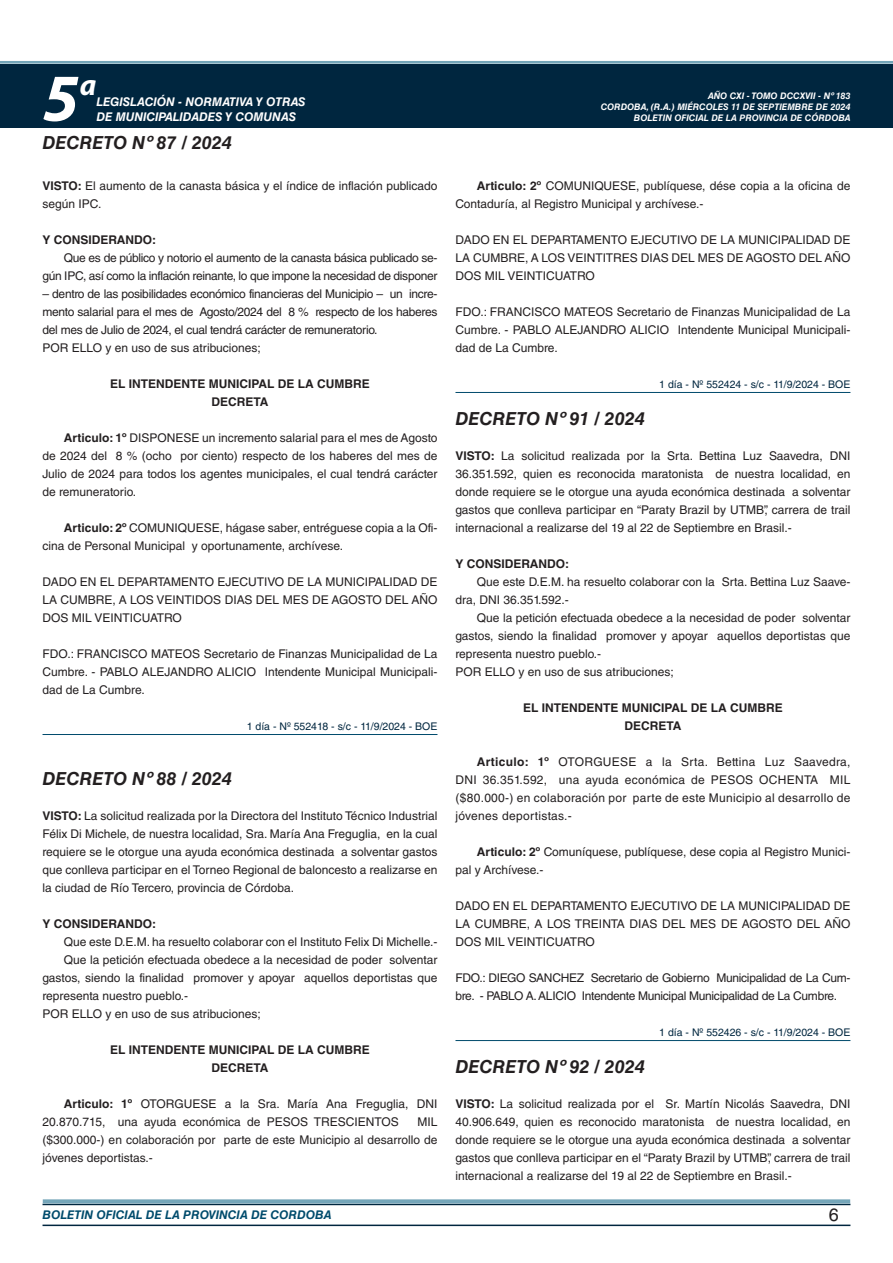
<style>
.page{position:relative;width:893px;height:1263px;background:#fff}
.page>*{position:absolute;margin:0;border:0;box-sizing:border-box;transform-origin:0 0}
.t1{font:italic 700 67.5px "Myriad Pro";color:#fff}
.t2{font:italic 700 30px "Myriad Pro";color:#fff}
.NOMBRE_DE_MINISTERIO{font:italic 700 18px "Helvetica LT Std";color:#231f20}
.t3{font:18px "Helvetica LT Std";color:#231f20}
.TEXTO_BASE{font:12px/18px "Helvetica LT Std";color:#231f20;text-align:justify}
.TEXTO_BASE-2{font:12px/18px "Helvetica LT Std";letter-spacing:-.025em;color:#231f20;text-align:right}
.RESUELVE{font:700 12px "Helvetica LT Std";color:#231f20}
.t4{font:italic 700 12px "Helvetica LT Std";color:#fff}
.TEXTO_BASE-3{font:700 12px "Helvetica LT Std";color:#231f20}
.t5{font:italic 700 12px "Helvetica LT Std";color:#004b6c}
.FECHA_DE_VENCIMIENTO{font:10.5px "Helvetica LT Std";color:#00263f}
.t6{font:italic 700 9px/10.8px "Helvetica LT Std";color:#fff;text-align:right}
.s1{font-weight:700}
</style>
<div class="page">
<div style="left:0;top:61px;width:893px;height:6px;background:#fff;opacity:.75"></div>
<div style="left:0;top:64px;width:893px;height:64px;background:#00263f"></div>
<hr style="left:43px;top:1224px;width:807px;height:2px;background:#00263f">
<div style="left:42px;top:1198px;width:809px;height:8px;background:#fff;opacity:.75"></div>
<hr style="left:43px;top:734px;width:394px;height:1px;background:#004b6c">
<hr style="left:455px;top:392px;width:395px;height:1px;background:#004b6c">
<hr style="left:455px;top:1040px;width:395px;height:1px;background:#004b6c">
<h1 class="t1" style="left:43px;top:54px;width:38px">5</h1>
<h2 class="t2" style="left:80px;top:66px;width:18px">a</h2>
<p class="NOMBRE_DE_MINISTERIO" style="left:43px;top:131px;width:191px">DECRETO Nº 87 / 2024</p>
<p class="TEXTO_BASE" style="left:43px;top:177px;width:396px"><span class="s1">VISTO:</span> El aumento de la canasta básica y el índice de inflación publicado según IPC.</p>
<p class="TEXTO_BASE-3" style="left:43px;top:232px;width:115px">Y CONSIDERANDO:</p>
<p class="TEXTO_BASE-2" style="left:43px;top:249px;width:396px">Que es de público y notorio el aumento de la canasta básica publicado se&shy;gún IPC, así como la inflación reinante, lo que impone la necesidad de disponer</p>
<p class="TEXTO_BASE" style="left:43px;top:285px;width:396px">– dentro de las posibilidades económico financieras del Municipio – un incre&shy;mento salarial para el mes de Agosto/2024 del 8 % respecto de los haberes del mes de Julio de 2024, el cual tendrá carácter de remuneratorio.</p>
<p class="TEXTO_BASE" style="left:43px;top:339px;width:220px">POR ELLO y en uso de sus atribuciones;</p>
<p class="RESUELVE" style="left:110px;top:376px;width:261px">EL INTENDENTE MUNICIPAL DE LA CUMBRE</p>
<p class="RESUELVE" style="left:212px;top:394px;width:58px">DECRETA</p>
<p class="TEXTO_BASE" style="left:43px;top:429px;width:396px;text-indent:21px"><span class="s1">Articulo: 1º</span> DISPONESE un incremento salarial para el mes de Agosto de 2024 del 8 % (ocho por ciento) respecto de los haberes del mes de Julio de 2024 para todos los agentes municipales, el cual tendrá carácter de remuneratorio.</p>
<p class="TEXTO_BASE" style="left:43px;top:519px;width:396px;text-indent:21px"><span class="s1">Articulo: 2º</span> COMUNIQUESE, hágase saber, entréguese copia a la Ofi&shy;cina de Personal Municipal y oportunamente, archívese.</p>
<p class="TEXTO_BASE" style="left:43px;top:573px;width:396px">DADO EN EL DEPARTAMENTO EJECUTIVO DE LA MUNICIPALIDAD DE LA CUMBRE, A LOS VEINTIDOS DIAS DEL MES DE AGOSTO DEL AÑO DOS MIL VEINTICUATRO</p>
<p class="TEXTO_BASE" style="left:43px;top:645px;width:396px">FDO.: FRANCISCO MATEOS Secretario de Finanzas Municipalidad de La Cumbre. - PABLO ALEJANDRO ALICIO Intendente Municipal Municipali&shy;dad de La Cumbre.</p>
<p class="FECHA_DE_VENCIMIENTO" style="left:247px;top:720px;width:192px">1 día - Nº 552418 - s/c - 11/9/2024 - BOE</p>
<p class="t4" style="left:96px;top:95px;width:211px">LEGISLACIÓN - NORMATIVA Y OTRAS</p>
<p class="t4" style="left:96px;top:109px;width:201px">DE MUNICIPALIDADES Y COMUNAS</p>
<p class="NOMBRE_DE_MINISTERIO" style="left:43px;top:768px;width:191px">DECRETO Nº 88 / 2024</p>
<p class="TEXTO_BASE" style="left:43px;top:807px;width:396px"><span class="s1">VISTO:</span> La solicitud realizada por la Directora del Instituto Técnico Industrial Félix Di Michele, de nuestra localidad, Sra. María Ana Freguglia, en la cual requiere se le otorgue una ayuda económica destinada a solventar gastos que conlleva participar en el Torneo Regional de baloncesto a realizarse en la ciudad de Río Tercero, provincia de Córdoba.</p>
<p class="TEXTO_BASE-3" style="left:43px;top:916px;width:115px">Y CONSIDERANDO:</p>
<p class="TEXTO_BASE" style="left:64px;top:933px;width:375px">Que este D.E.M. ha resuelto colaborar con el Instituto Felix Di Michelle.-</p>
<p class="TEXTO_BASE" style="left:43px;top:951px;width:396px;text-indent:21px">Que la petición efectuada obedece a la necesidad de poder solventar gastos, siendo la finalidad promover y apoyar aquellos deportistas que representa nuestro pueblo.-</p>
<p class="TEXTO_BASE" style="left:43px;top:1005px;width:220px">POR ELLO y en uso de sus atribuciones;</p>
<p class="RESUELVE" style="left:110px;top:1042px;width:261px">EL INTENDENTE MUNICIPAL DE LA CUMBRE</p>
<p class="RESUELVE" style="left:212px;top:1060px;width:58px">DECRETA</p>
<p class="TEXTO_BASE" style="left:43px;top:1095px;width:396px;text-indent:21px"><span class="s1">Articulo: 1º</span> OTORGUESE a la Sra. María Ana Freguglia, DNI<br>20.870.715, una ayuda económica de PESOS TRESCIENTOS</p>
<p class="TEXTO_BASE" style="left:43px;top:1113px;width:396px;text-indent:375px">MIL ($300.000-) en colaboración por parte de este Municipio al desarrollo de jóvenes deportistas.-</p>
<p class="t6" style="left:601px;top:91px;width:251px">AÑO CXI - TOMO DCCXVII - Nº 183<br>CORDOBA, (R.A.) MIÉRCOLES 11 DE SEPTIEMBRE DE 2024<br>BOLETIN OFICIAL DE LA PROVINCIA DE CÓRDOBA</p>
<p class="TEXTO_BASE" style="left:455px;top:177px;width:396px;text-indent:21px"><span class="s1">Articulo: 2º</span> COMUNIQUESE, publíquese, dése copia a la oficina de<br>Contaduría, al Registro Municipal y archívese.-</p>
<p class="TEXTO_BASE" style="left:455px;top:231px;width:396px">DADO EN EL DEPARTAMENTO EJECUTIVO DE LA MUNICIPALIDAD DE LA CUMBRE, A LOS VEINTITRES DIAS DEL MES DE AGOSTO DEL AÑO DOS MIL VEINTICUATRO</p>
<p class="TEXTO_BASE" style="left:455px;top:303px;width:396px">FDO.: FRANCISCO MATEOS Secretario de Finanzas Municipalidad de La Cumbre. - PABLO ALEJANDRO ALICIO Intendente Municipal Municipali&shy;dad de La Cumbre.</p>
<p class="FECHA_DE_VENCIMIENTO" style="left:659px;top:378px;width:193px">1 día - Nº 552424 - s/c - 11/9/2024 - BOE</p>
<p class="NOMBRE_DE_MINISTERIO" style="left:455px;top:408px;width:191px">DECRETO Nº 91 / 2024</p>
<p class="TEXTO_BASE" style="left:455px;top:447px;width:396px"><span class="s1">VISTO:</span> La solicitud realizada por la Srta. Bettina Luz Saavedra, DNI 36.351.592, quien es reconocida maratonista de nuestra localidad, en donde requiere se le otorgue una ayuda económica destinada a solventar gastos que conlleva participar en “Paraty Brazil by UTMB”, carrera de trail internacional a realizarse del 19 al 22 de Septiembre en Brasil.-</p>
<p class="TEXTO_BASE-3" style="left:455px;top:556px;width:115px">Y CONSIDERANDO:</p>
<p class="TEXTO_BASE" style="left:455px;top:573px;width:396px;text-indent:21px">Que este D.E.M. ha resuelto colaborar con la Srta. Bettina Luz Saave&shy;dra, DNI 36.351.592.-</p>
<p class="TEXTO_BASE" style="left:455px;top:609px;width:396px;text-indent:21px">Que la petición efectuada obedece a la necesidad de poder solventar gastos, siendo la finalidad promover y apoyar aquellos deportistas que representa nuestro pueblo.-</p>
<p class="TEXTO_BASE" style="left:455px;top:663px;width:220px">POR ELLO y en uso de sus atribuciones;</p>
<p class="RESUELVE" style="left:523px;top:700px;width:261px">EL INTENDENTE MUNICIPAL DE LA CUMBRE</p>
<p class="RESUELVE" style="left:624px;top:718px;width:58px">DECRETA</p>
<p class="TEXTO_BASE" style="left:455px;top:753px;width:396px;text-indent:21px"><span class="s1">Articulo: 1º</span> OTORGUESE a la Srta. Bettina Luz Saavedra, DNI 36.351.592, una ayuda económica de PESOS OCHENTA MIL ($80.000-) en colaboración por parte de este Municipio al desarrollo de jóvenes deportistas.-</p>
<p class="TEXTO_BASE" style="left:455px;top:843px;width:396px;text-indent:21px"><span class="s1">Articulo: 2º</span> Comuníquese, publíquese, dese copia al Registro Munici&shy;pal y Archívese.-</p>
<p class="TEXTO_BASE" style="left:455px;top:897px;width:396px">DADO EN EL DEPARTAMENTO EJECUTIVO DE LA MUNICIPALIDAD DE LA CUMBRE, A LOS TREINTA DIAS DEL MES DE AGOSTO DEL AÑO DOS MIL VEINTICUATRO</p>
<p class="TEXTO_BASE-2" style="left:455px;top:969px;width:396px;text-align:left">FDO.: DIEGO SANCHEZ Secretario de Gobierno Municipalidad de La Cum&shy;bre. - PABLO A. ALICIO Intendente Municipal Municipalidad de La Cumbre.</p>
<p class="FECHA_DE_VENCIMIENTO" style="left:659px;top:1026px;width:193px">1 día - Nº 552426 - s/c - 11/9/2024 - BOE</p>
<p class="NOMBRE_DE_MINISTERIO" style="left:455px;top:1056px;width:191px">DECRETO Nº 92 / 2024</p>
<p class="TEXTO_BASE" style="left:455px;top:1095px;width:396px"><span class="s1">VISTO:</span> La solicitud realizada por el Sr. Martín Nicolás Saavedra, DNI 40.906.649, quien es reconocido maratonista de nuestra localidad, en donde requiere se le otorgue una ayuda económica destinada a solventar gastos que conlleva participar en el “Paraty Brazil by UTMB”, carrera de trail internacional a realizarse del 19 al 22 de Septiembre en Brasil.-</p>
<p class="t5" style="left:43px;top:1208px;width:290px">BOLETIN OFICIAL DE LA PROVINCIA DE CORDOBA</p>
<h3 class="t3" style="left:829px;top:1204px;width:12px">6</h3>
</div>
